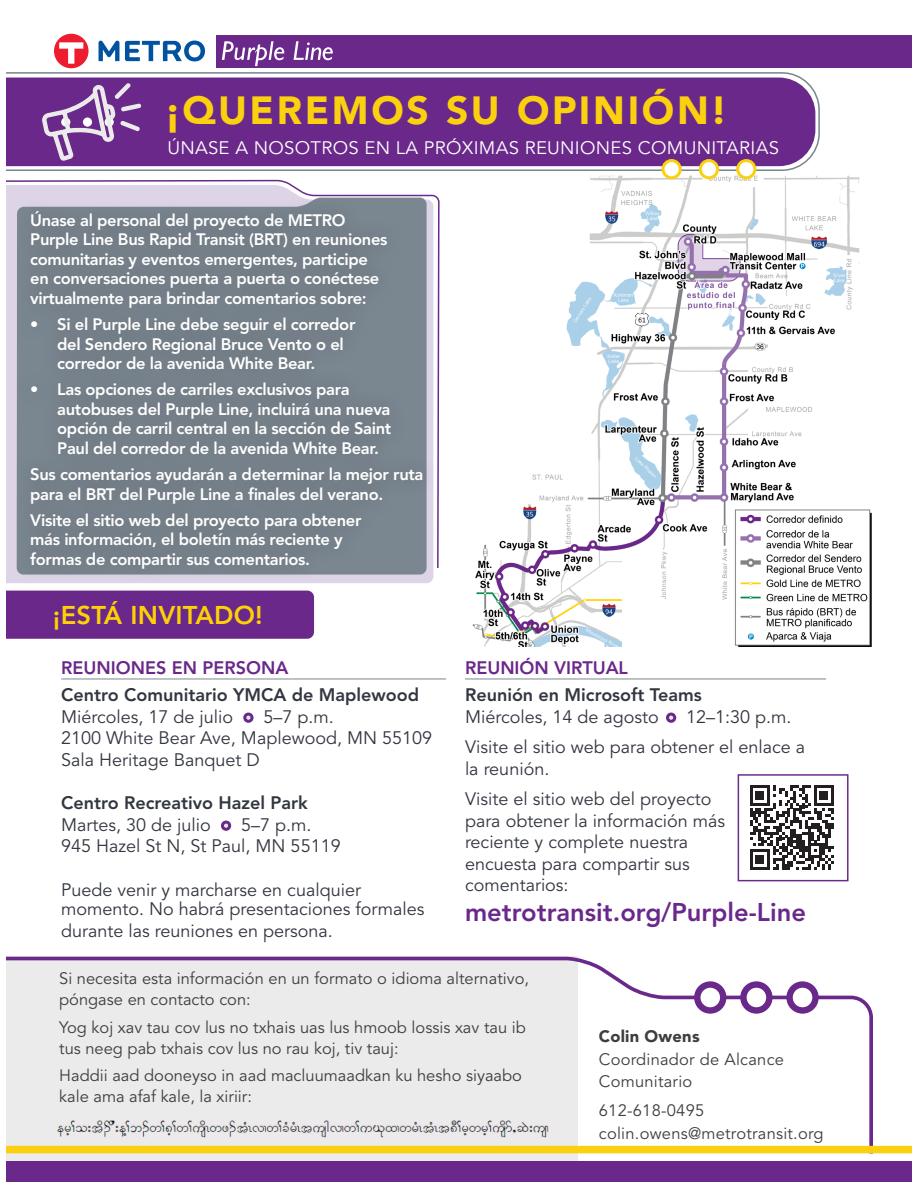
<style>
.page{position:relative;width:918px;height:1188px;background:#fff}
.page>*{position:absolute;margin:0;border:0;box-sizing:border-box;transform-origin:0 0}
.t1{font:900 39px "Avenir LT Std";letter-spacing:.07em;color:#fbd10f}
.Body{font:800 25.5px "Avenir LT Std";color:#6a288a}
.t2{font:800 25.5px "Avenir LT Std";letter-spacing:.01em;color:#fed105}
.body-text{font:18px/19.5px "Avenir LT Std";color:#323640}
.Body-2{font:18px/21.6px "Avenir LT Std";color:#323640}
.body-text-2{font:800 18px/21.6px "Avenir LT Std";color:#323640}
.t3{font:18px "Avenir LT Std";letter-spacing:.015em;color:#fff}
.t4{font:800 18px "Avenir LT Std";color:#6a288a}
.Body-3{font:800 16.5px/19.5px "Avenir LT Std";letter-spacing:-.02em;color:#fff}
.t5{font:16.5px/21px "Avenir LT Std";color:#3e3e3f}
.s1{font-weight:400}
.s2{font-weight:900}
</style>
<div class="page">
<div style="left:216px;top:35px;width:702px;height:32px;background:#6a288a"></div>
<svg style="left:222px;top:41px;width:62px;height:25px"></svg>
<svg style="left:294px;top:41px;width:39px;height:19px"></svg>
<svg style="left:99px;top:41px;width:20px;height:20px"></svg>
<svg style="left:125px;top:41px;width:80px;height:20px"></svg>
<div style="left:54px;top:34px;width:35px;height:34px;background:#ed1c2e;border-radius:50%"></div>
<svg style="left:59px;top:42px;width:24px;height:22px"></svg>
<img style="left:472px;top:173px;width:400px;height:473px">
<svg style="left:7px;top:72px;width:813px;height:100px;background:#794095"></svg>
<div style="left:663px;top:161px;width:17px;height:17px;background:#fff;border-radius:50%"></div>
<div style="left:662px;top:159px;width:20px;height:20px;border:3px solid #fbd10f;border-radius:50%"></div>
<div style="left:700px;top:161px;width:18px;height:17px;background:#fff;border-radius:50%"></div>
<div style="left:699px;top:159px;width:20px;height:20px;border:3px solid #fbd10f;border-radius:50%"></div>
<div style="left:738px;top:161px;width:17px;height:17px;background:#fff;border-radius:50%"></div>
<div style="left:736px;top:159px;width:20px;height:20px;border:3px solid #fbd10f;border-radius:50%"></div>
<svg style="left:7px;top:956px;width:868px;height:201px"></svg>
<svg style="left:697px;top:985px;width:26px;height:25px"></svg>
<div style="left:694px;top:981px;width:32px;height:33px;border:6px solid #6a288a;border-radius:50%"></div>
<svg style="left:743px;top:985px;width:26px;height:25px"></svg>
<div style="left:740px;top:981px;width:33px;height:33px;border:6px solid #6a288a;border-radius:50%"></div>
<svg style="left:790px;top:985px;width:26px;height:25px"></svg>
<div style="left:786px;top:981px;width:33px;height:33px;border:6px solid #6a288a;border-radius:50%"></div>
<svg style="left:7px;top:179px;width:427px;height:390px"></svg>
<div style="left:13px;top:195px;width:427px;height:390px;background:#231f20;opacity:.35"></div>
<div style="left:592px;top:1023px;width:272px;height:123px;background:#fff"></div>
<div style="left:7px;top:591px;width:307px;height:48px;background:#6a288a"></div>
<hr style="left:61px;top:679px;width:385px;height:1px;background:#7a8690">
<div style="left:245px;top:714px;width:7px;height:7px;background:#e6e7e9;border-radius:50%"></div>
<div style="left:243px;top:713px;width:11px;height:10px;border:3px solid #6a288a;border-radius:50%"></div>
<div style="left:222px;top:822px;width:8px;height:7px;background:#e6e7e9;border-radius:50%"></div>
<div style="left:221px;top:821px;width:10px;height:10px;border:3px solid #6a288a;border-radius:50%"></div>
<img style="left:57px;top:1116px;width:498px;height:25px">
<svg style="left:41px;top:82px;width:101px;height:87px;background:#8957a2"></svg>
<hr style="left:465px;top:679px;width:361px;height:1px;background:#7a8690">
<div style="left:668px;top:714px;width:7px;height:7px;background:#e6e7e9;border-radius:50%"></div>
<div style="left:666px;top:713px;width:10px;height:10px;border:3px solid #6a288a;border-radius:50%"></div>
<div style="left:0;top:1146px;width:918px;height:7px;background:#fbd10f"></div>
<div style="left:0;top:1161px;width:918px;height:27px;background:#6a288a"></div>
<div style="left:0;top:0;width:918px;height:1188px;border:6px solid #fff"></div>
<svg style="left:750px;top:785px;width:84px;height:84px"></svg>
<div style="left:738px;top:774px;width:111px;height:107px;border:1px solid #6a288a"></div>
<p class="t1" style="left:164px;top:87px;width:565px">¡QUEREMOS SU OPINIÓN!</p>
<p class="t3" style="left:167px;top:138px;width:613px">ÚNASE A NOSOTROS EN LA PRÓXIMAS REUNIONES COMUNITARIAS</p>
<p class="Body-3" style="left:30px;top:210px;width:359px">Únase al personal del proyecto de METRO Purple Line Bus Rapid Transit (BRT) en reuniones comunitarias y eventos emergentes, participe en conversaciones puerta a puerta o conéctese virtualmente para brindar comentarios sobre:</p>
<p class="Body-3" style="left:57px;top:315px;width:300px;text-indent:-27px">• Si el Purple Line debe seguir el corredor del Sendero Regional Bruce Vento o el corredor de la avenida White Bear.</p>
<p class="Body-3" style="left:57px;top:380px;width:336px;text-indent:-27px">• Las opciones de carriles exclusivos para autobuses del Purple Line, incluirá una nueva opción de carril central en la sección de Saint Paul del corredor de la avenida White Bear.</p>
<p class="Body-3" style="left:30px;top:465px;width:395px">Sus comentarios ayudarán a determinar la mejor ruta para el BRT del Purple Line a finales del verano.</p>
<p class="Body-3" style="left:30px;top:510px;width:333px">Visite el sitio web del proyecto para obtener más información, el boletín más reciente y formas de compartir sus comentarios.</p>
<h1 class="t2" style="left:53px;top:600px;width:211px">¡ESTÁ INVITADO!</h1>
<p class="t4" style="left:61px;top:657px;width:229px">REUNIONES EN PERSONA</p>
<p class="body-text-2" style="left:61px;top:684px;width:359px">Centro Comunitario YMCA de Maplewood</p>
<p class="body-text" style="left:61px;top:707px;width:174px">Miércoles, 17 de julio</p>
<p class="body-text" style="left:264px;top:707px;width:72px">5–7 p.m.</p>
<p class="body-text" style="left:61px;top:729px;width:372px">2100 White Bear Ave, Maplewood, MN 55109</p>
<p class="body-text" style="left:61px;top:751px;width:200px">Sala Heritage Banquet D</p>
<p class="body-text-2" style="left:61px;top:792px;width:248px">Centro Recreativo Hazel Park</p>
<p class="body-text" style="left:61px;top:815px;width:151px">Martes, 30 de julio</p>
<p class="body-text" style="left:241px;top:815px;width:72px">5–7 p.m.</p>
<p class="body-text" style="left:61px;top:837px;width:281px">945 Hazel St N, St Paul, MN 55119</p>
<p class="body-text" style="left:61px;top:881px;width:365px">Puede venir y marcharse en cualquier momento. No habrá presentaciones formales</p>
<p class="body-text" style="left:61px;top:922px;width:273px">durante las reuniones en persona.</p>
<p class="t4" style="left:465px;top:657px;width:165px">REUNIÓN VIRTUAL</p>
<p class="body-text-2" style="left:465px;top:684px;width:238px">Reunión en Microsoft Teams<br><span class="s1">Miércoles, 14 de agosto</span></p>
<p class="body-text" style="left:686px;top:707px;width:107px">12–1:30 p.m.</p>
<p class="body-text" style="left:465px;top:737px;width:342px;line-height:21.6px">Visite el sitio web para obtener el enlace a la reunión.</p>
<p class="Body-2" style="left:465px;top:788px;width:262px">Visite el sitio web del proyecto para obtener la información más reciente y complete nuestra encuesta para compartir sus comentarios:</p>
<p class="Body" style="left:465px;top:897px;width:342px">metrotransit.org/Purple-Line</p>
<p class="t5" style="left:59px;top:968px;width:471px">Si necesita esta información en un formato o idioma alternativo, póngase en contacto con:</p>
<p class="t5" style="left:59px;top:1017px;width:468px">Yog koj xav tau cov lus no txhais uas lus hmoob lossis xav tau ib tus neeg pab txhais cov lus no rau koj, tiv tauj:</p>
<p class="t5" style="left:59px;top:1066px;width:464px">Haddii aad dooneyso in aad macluumaadkan ku hesho siyaabo kale ama afaf kale, la xiriir:</p>
<p class="t5" style="left:599px;top:1026px;width:187px;line-height:22.5px"><span class="s2">Colin Owens<br></span>Coordinador de Alcance<br>Comunitario</p>
<p class="t5" style="left:599px;top:1100px;width:226px;line-height:22.5px">612-618-0495 colin.owens@metrotransit.org</p>
</div>
